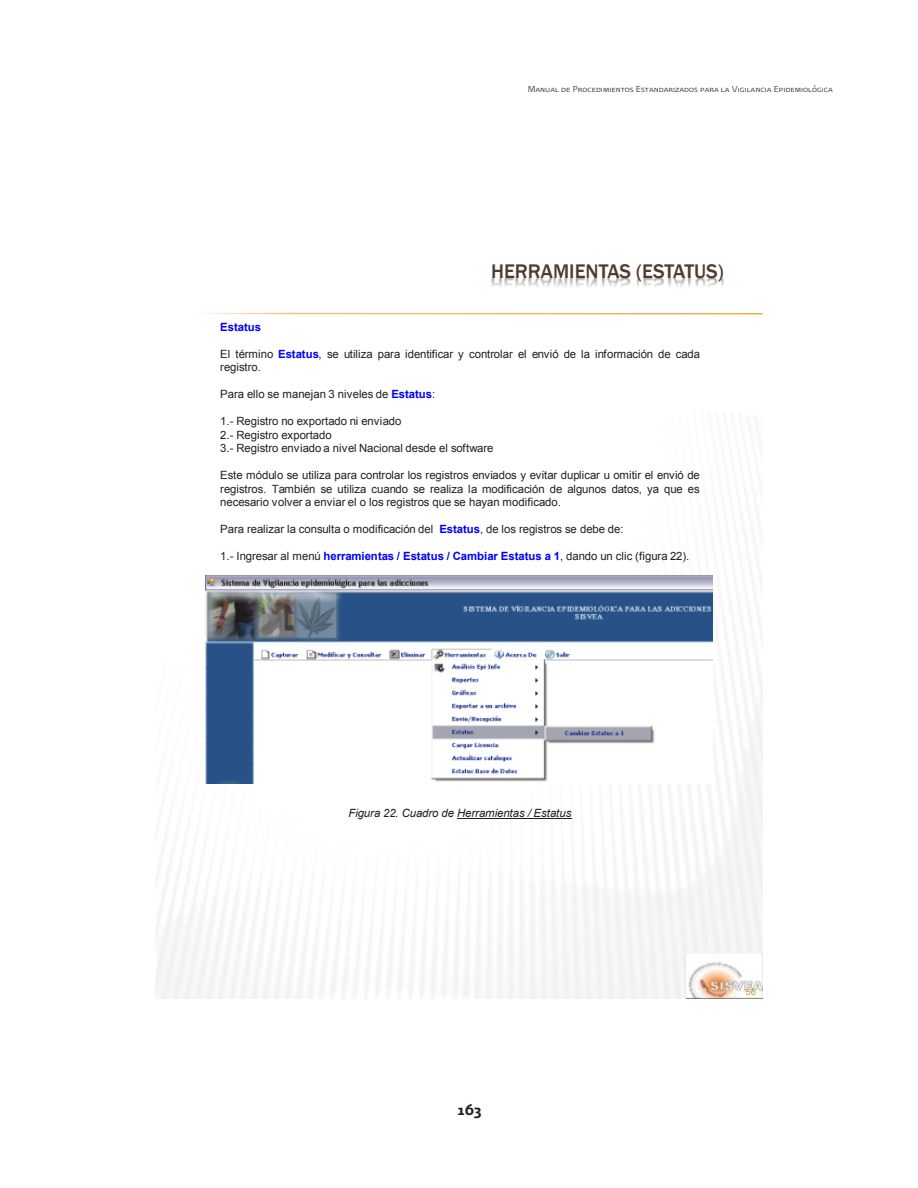
<style>
.page{position:relative;width:918px;height:1188px;background:#fff}
.page>*{position:absolute;margin:0;border:0;box-sizing:border-box;transform-origin:0 0}
.t1{font:500 20.25px "Franklin Gothic";letter-spacing:-.005em;color:#4e3b30}
.t2{font:18px "Presidencia Firme CC";color:#231f20}
.t3{font:11.4px/13.5px "Arial";letter-spacing:-.01em;color:#231f20}
.t4{font:italic 11.4px "Arial";letter-spacing:-.01em;color:#231f20}
.t5{font:700 11.4px "Arial";color:#00f}
.t6{font:10.5px "Presidencia Fina Versalitas";color:#231f20}
.t7{font:8.85px "Franklin Gothic";color:#d38e27}
.s1{font-weight:700;color:#00f}
</style>
<div class="page">
<img style="left:155px;top:312px;width:608px;height:687px">
<svg style="left:189px;top:313px;width:574px;height:1px"></svg>
<svg style="left:189px;top:314px;width:574px;height:1px"></svg>
<img style="left:682px;top:954px;width:81px;height:45px">
<img style="left:687px;top:955px;width:76px;height:44px">
<img style="left:491px;top:277px;width:233px;height:10px">
<hr style="left:457px;top:818px;width:114px;height:1px;background:#231f20">
<img style="left:206px;top:575px;width:506px;height:209px">
<p class="t6" style="left:528px;top:83px;width:307px">Manual de Procedimientos Estandarizados para la Vigilancia Epidemiológica</p>
<p class="t1" style="left:491px;top:259px;width:234px">HERRAMIENTAS (ESTATUS)</p>
<p class="t5" style="left:220px;top:319px;width:42px">Estatus</p>
<p class="t3" style="left:220px;top:347px;width:481px">El término <span class="s1">Estatus</span>, se utiliza para identificar y controlar el envió de la información de cada registro.</p>
<p class="t3" style="left:220px;top:388px;width:216px">Para ello se manejan 3 niveles de <span class="s1">Estatus</span>:</p>
<p class="t3" style="left:220px;top:415px;width:275px">1.- Registro no exportado ni enviado<br>2.- Registro exportado<br>3.- Registro enviado a nivel Nacional desde el software</p>
<p class="t3" style="left:220px;top:469px;width:481px;text-align:justify">Este módulo se utiliza para controlar los registros enviados y evitar duplicar u omitir el envió de registros. También se utiliza cuando se realiza la modificación de algunos datos, ya que es necesario volver a enviar el o los registros que se hayan modificado.</p>
<p class="t3" style="left:220px;top:523px;width:405px">Para realizar la consulta o modificación del <span class="s1">Estatus</span>, de los registros se debe de:</p>
<p class="t3" style="left:220px;top:550px;width:471px">1.- Ingresar al menú <span class="s1">herramientas / Estatus / Cambiar Estatus a 1</span>, dando un clic (figura 22).</p>
<p class="t4" style="left:348px;top:806px;width:225px">Figura 22. Cuadro de Herramientas / Estatus</p>
<h2 class="t2" style="left:458px;top:1099px;width:26px">163</h2>
<p class="t7" style="left:746px;top:987px;width:12px">56</p>
</div>
